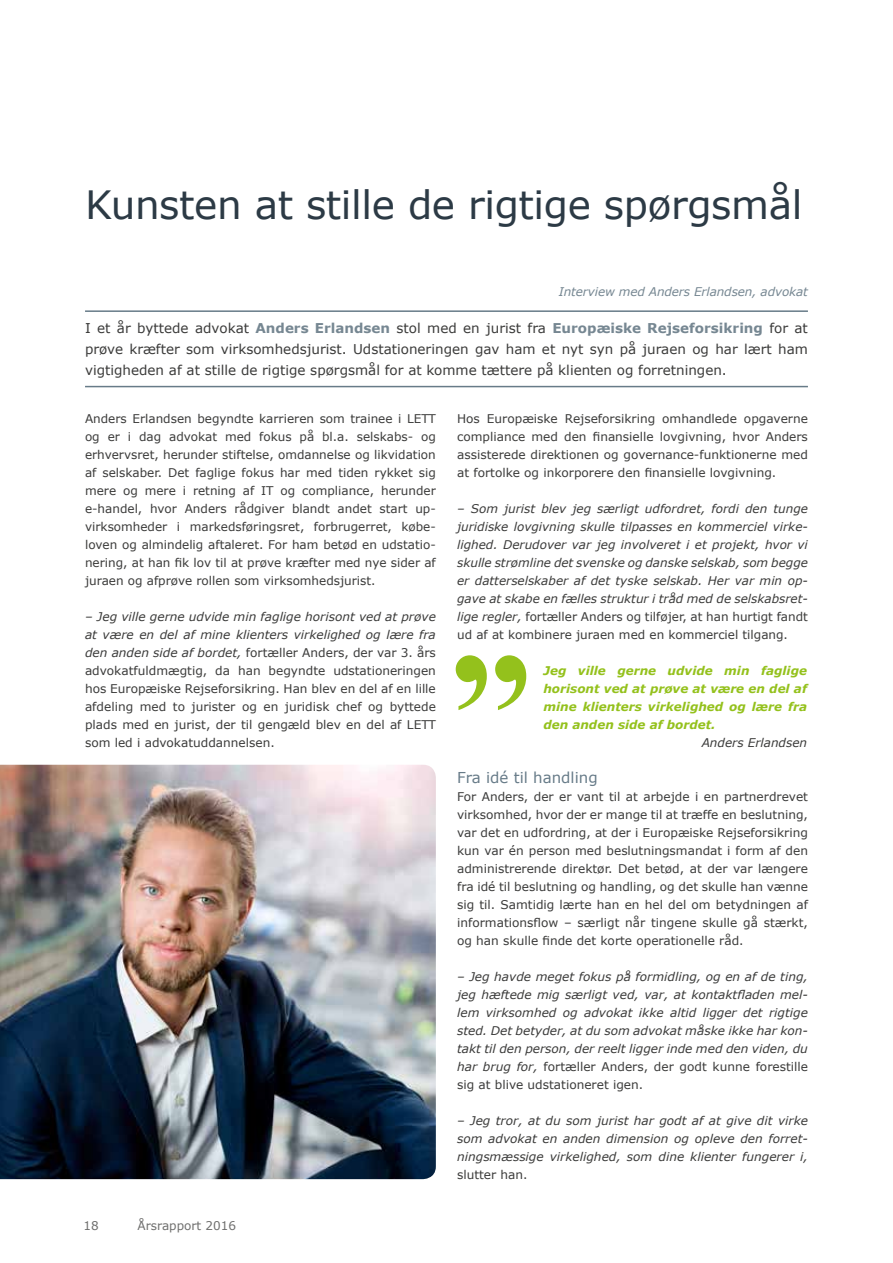
<style>
.page{position:relative;width:893px;height:1263px;background:#fff}
.page>*{position:absolute;margin:0;border:0;box-sizing:border-box;transform-origin:0 0}
.t1{font:700 168px "Times New Roman";color:#94c11c}
.t2{font:39px "Verdana";letter-spacing:-.01em;color:#2c3a45}
.t3{font:15px "Verdana";color:#677b88}
.t4{font:13.5px/21px "Verdana";color:#3b3b3a;text-align:justify}
.t5{font:12px/18px "Verdana";color:#3b3b3a;text-align:justify}
.t6{font:italic 12px/18px "Verdana";color:#3b3b3a;text-align:justify}
.t7{font:italic 700 12px/18px "Verdana";color:#94c11c;text-align:justify}
.t8{font:italic 12px "Verdana";letter-spacing:-.01em;color:#768792}
.t9{font:12px "Verdana";color:#6f6f6e}
.s1{font-weight:700;color:#768792}
.s2{font-style:italic}
.s3{font-style:normal}
</style>
<div class="page">
<hr style="left:85px;top:310px;width:723px;height:2px;background:#677b88">
<hr style="left:85px;top:386px;width:723px;height:1px;background:#677b88">
<img style="left:0;top:765px;width:436px;height:414px">
<h2 class="t2" style="left:85px;top:178px;width:719px">Kunsten at stille de rigtige spørgsmål</h2>
<p class="t8" style="left:559px;top:283px;width:251px">Interview med Anders Erlandsen, advokat</p>
<p class="t4" style="left:85px;top:318px;width:724px">I et år byttede advokat <span class="s1">Anders Erlandsen</span> stol med en jurist fra <span class="s1">Europæiske Rejseforsikring</span> for at prøve kræfter som virksomhedsjurist. Udstationeringen gav ham et nyt syn på juraen og har lært ham vigtigheden af at stille de rigtige spørgsmål for at komme tættere på klienten og forretningen.</p>
<p class="t5" style="left:85px;top:409px;width:352px;text-align:left">Anders Erlandsen begyndte karrieren som trainee i LETT og er i dag advokat med fokus på bl.a. selskabs- og erhvervsret, herunder stiftelse, omdannelse og likvidation af selskaber. Det faglige fokus har med tiden rykket sig mere og mere i retning af IT og compliance, herunder e-handel, hvor Anders rådgiver blandt andet start up&shy;virksomheder i markedsføringsret, forbrugerret, købe&shy;loven og almindelig aftaleret. For ham betød en udstatio&shy;nering, at han fik lov til at prøve kræfter med nye sider af juraen og afprøve rollen som virksomhedsjurist.</p>
<p class="t5" style="left:85px;top:607px;width:352px"><span class="s2">– Jeg ville gerne udvide min faglige horisont ved at prøve at være en del af mine klienters virkelighed og lære fra den anden side af bordet,</span> fortæller Anders, der var 3. års advokatfuldmægtig, da han begyndte udstationeringen hos Europæiske Rejseforsikring. Han blev en del af en lille afdeling med to jurister og en juridisk chef og byttede plads med en jurist, der til gengæld blev en del af LETT som led i advokatuddannelsen.</p>
<p class="t9" style="left:84px;top:1217px;width:17px">18</p>
<p class="t9" style="left:138px;top:1217px;width:100px">Årsrapport 2016</p>
<p class="t5" style="left:457px;top:409px;width:352px">Hos Europæiske Rejseforsikring omhandlede opgaverne compliance med den finansielle lovgivning, hvor Anders assisterede direktionen og governance-funktionerne med at fortolke og inkorporere den finansielle lovgivning.</p>
<p class="t6" style="left:457px;top:499px;width:352px">– Som jurist blev jeg særligt udfordret, fordi den tunge juridiske lovgivning skulle tilpasses en kommerciel virke&shy;lighed. Derudover var jeg involveret i et projekt, hvor vi skulle strømline det svenske og danske selskab, som begge er datterselskaber af det tyske selskab. Her var min op&shy;gave at skabe en fælles struktur i tråd med de selskabsret&shy;lige regler, <span class="s3">fortæller Anders og tilføjer, at han hurtigt fandt ud af at kombinere juraen med en kommerciel tilgang.</span></p>
<h1 class="t1" style="left:449px;top:508px;width:85px">„</h1>
<p class="t7" style="left:543px;top:661px;width:265px">Jeg ville gerne udvide min faglige horisont ved at prøve at være en del af mine klienters virkelighed og lære fra den anden side af bordet.</p>
<p class="t6" style="left:702px;top:733px;width:107px">Anders Erlandsen</p>
<p class="t3" style="left:457px;top:767px;width:142px">Fra idé til handling</p>
<p class="t5" style="left:457px;top:787px;width:352px">For Anders, der er vant til at arbejde i en partnerdrevet virksomhed, hvor der er mange til at træffe en beslutning, var det en udfordring, at der i Europæiske Rejseforsikring kun var én person med beslutningsmandat i form af den administrerende direktør. Det betød, at der var længere fra idé til beslutning og handling, og det skulle han vænne sig til. Samtidig lærte han en hel del om betydningen af informationsflow – særligt når tingene skulle gå stærkt, og han skulle finde det korte operationelle råd.</p>
<p class="t6" style="left:457px;top:967px;width:352px">– Jeg havde meget fokus på formidling, og en af de ting, jeg hæftede mig særligt ved, var, at kontaktfladen mel&shy;lem virksomhed og advokat ikke altid ligger det rigtige sted. Det betyder, at du som advokat måske ikke har kon&shy;takt til den person, der reelt ligger inde med den viden, du har brug for, <span class="s3">fortæller Anders, der godt kunne forestille sig at blive udstationeret igen.</span></p>
<p class="t6" style="left:457px;top:1111px;width:352px">– Jeg tror, at du som jurist har godt af at give dit virke som advokat en anden dimension og opleve den forret&shy;ningsmæssige virkelighed, som dine klienter fungerer i,</p>
<p class="t5" style="left:457px;top:1165px;width:72px">slutter han.</p>
</div>
